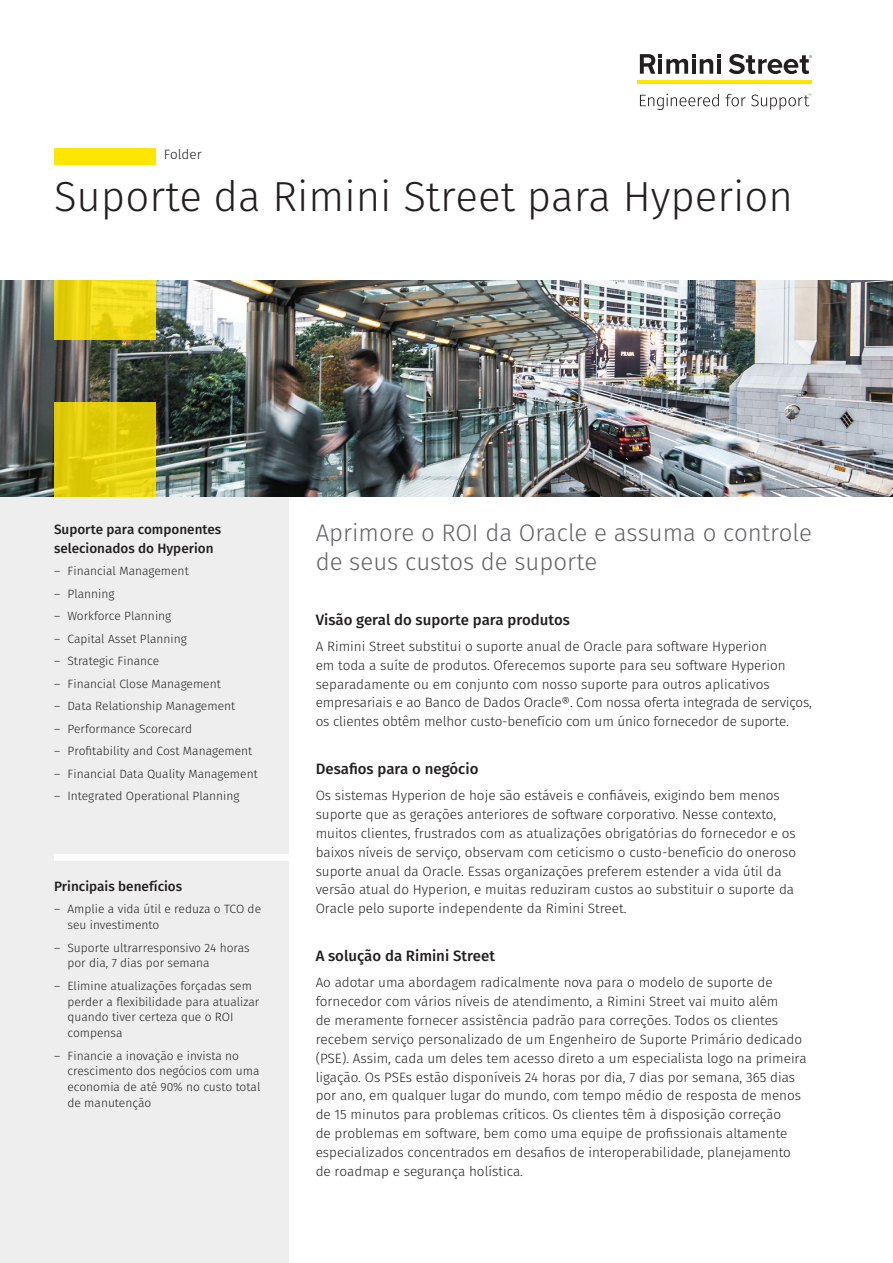
<style>
.page{position:relative;width:893px;height:1263px;background:#fff}
.page>*{position:absolute;margin:0;border:0;box-sizing:border-box;transform-origin:0 0}
.Page_Title{font:300 42px "Fira Sans";color:#231f20}
.Intro{font:300 24px/28.8px "Fira Sans";color:#636366}
.Body_Title{font:500 15px "Fira Sans";color:#231f20}
.Body_copy{font:300 13.5px/18.9px "Fira Sans";color:#231f20}
.Sidebar_Title{font:500 13.5px/18.9px "Fira Sans";color:#231f20}
.Document_Type_Inform{font:300 13.5px "Fira Sans";color:#231f20}
.t1{font:300 12px/15.8px "Fira Sans";color:#231f20}
</style>
<div class="page">
<svg style="left:640px;top:54px;width:81px;height:20px"></svg>
<hr style="left:717px;top:59px;width:4px;height:15px;background:#231f20">
<svg style="left:729px;top:54px;width:83px;height:20px"></svg>
<hr style="left:637px;top:80px;width:175px;height:4px;background:#ffe601">
<svg style="left:640px;top:94px;width:79px;height:16px"></svg>
<svg style="left:726px;top:94px;width:85px;height:16px"></svg>
<div style="left:0;top:496px;width:289px;height:767px;background:#eeeeef"></div>
<img style="left:0;top:280px;width:893px;height:216px">
<svg style="left:54px;top:402px;width:102px;height:94px;background:#e1cd0b"></svg>
<svg style="left:54px;top:280px;width:102px;height:60px;background:#ead615"></svg>
<div style="left:54px;top:149px;width:102px;height:16px;background:#ffe601"></div>
<div style="left:54px;top:854px;width:253px;height:6px;background:#fff"></div>
<p class="Document_Type_Inform" style="left:164px;top:144px;width:39px">Folder</p>
<p class="Page_Title" style="left:54px;top:167px;width:741px">Suporte da Rimini Street para Hyperion</p>
<p class="Sidebar_Title" style="left:54px;top:519px;width:169px">Suporte para componentes selecionados do Hyperion</p>
<p class="t1" style="left:54px;top:563px;width:136px">― Financial Management</p>
<p class="t1" style="left:54px;top:585px;width:62px">― Planning</p>
<p class="t1" style="left:54px;top:608px;width:119px">― Workforce Planning</p>
<p class="t1" style="left:54px;top:630px;width:134px">― Capital Asset Planning</p>
<p class="t1" style="left:54px;top:653px;width:107px">― Strategic Finance</p>
<p class="t1" style="left:54px;top:675px;width:168px">― Financial Close Management</p>
<p class="t1" style="left:54px;top:698px;width:183px">― Data Relationship Management</p>
<p class="t1" style="left:54px;top:720px;width:140px">― Performance Scorecard</p>
<p class="t1" style="left:54px;top:743px;width:200px">― Profitability and Cost Management</p>
<p class="t1" style="left:54px;top:765px;width:205px">― Financial Data Quality Management</p>
<p class="t1" style="left:54px;top:788px;width:187px">― Integrated Operational Planning</p>
<p class="Sidebar_Title" style="left:54px;top:877px;width:130px">Principais benefícios</p>
<p class="t1" style="left:68px;top:901px;width:195px;text-indent:-14px">― Amplie a vida útil e reduza o TCO de seu investimento</p>
<p class="t1" style="left:68px;top:939px;width:184px;text-indent:-14px">― Suporte ultrarresponsivo 24 horas por dia, 7 dias por semana</p>
<p class="t1" style="left:68px;top:978px;width:193px;text-indent:-14px">― Elimine atualizações forçadas sem perder a flexibilidade para atualizar quando tiver certeza que o ROI compensa</p>
<p class="t1" style="left:68px;top:1047px;width:194px;text-indent:-14px">― Financie a inovação e invista no crescimento dos negócios com uma economia de até 90% no custo total de manutenção</p>
<p class="Intro" style="left:316px;top:519px;width:498px">Aprimore o ROI da Oracle e assuma o controle de seus custos de suporte</p>
<p class="Body_Title" style="left:316px;top:609px;width:256px">Visão geral do suporte para produtos</p>
<p class="Body_copy" style="left:316px;top:636px;width:498px">A Rimini Street substitui o suporte anual de Oracle para software Hyperion<br>em toda a suíte de produtos. Oferecemos suporte para seu software Hyperion separadamente ou em conjunto com nosso suporte para outros aplicativos empresariais e ao Banco de Dados Oracle®. Com nossa oferta integrada de serviços, os clientes obtêm melhor custo-benefício com um único fornecedor de suporte.</p>
<p class="Body_Title" style="left:316px;top:758px;width:164px">Desafios para o negócio</p>
<p class="Body_copy" style="left:316px;top:786px;width:482px">Os sistemas Hyperion de hoje são estáveis e confiáveis, exigindo bem menos suporte que as gerações anteriores de software corporativo. Nesse contexto, muitos clientes, frustrados com as atualizações obrigatórias do fornecedor e os baixos níveis de serviço, observam com ceticismo o custo-benefício do oneroso suporte anual da Oracle. Essas organizações preferem estender a vida útil da versão atual do Hyperion, e muitas reduziram custos ao substituir o suporte da Oracle pelo suporte independente da Rimini Street.</p>
<p class="Body_Title" style="left:316px;top:946px;width:181px">A solução da Rimini Street</p>
<p class="Body_copy" style="left:316px;top:973px;width:492px">Ao adotar uma abordagem radicalmente nova para o modelo de suporte de fornecedor com vários níveis de atendimento, a Rimini Street vai muito além<br>de meramente fornecer assistência padrão para correções. Todos os clientes recebem serviço personalizado de um Engenheiro de Suporte Primário dedicado (PSE). Assim, cada um deles tem acesso direto a um especialista logo na primeira ligação. Os PSEs estão disponíveis 24 horas por dia, 7 dias por semana, 365 dias por ano, em qualquer lugar do mundo, com tempo médio de resposta de menos de 15 minutos para problemas críticos. Os clientes têm à disposição correção<br>de problemas em software, bem como uma equipe de profissionais altamente especializados concentrados em desafios de interoperabilidade, planejamento de roadmap e segurança holística.</p>
</div>
